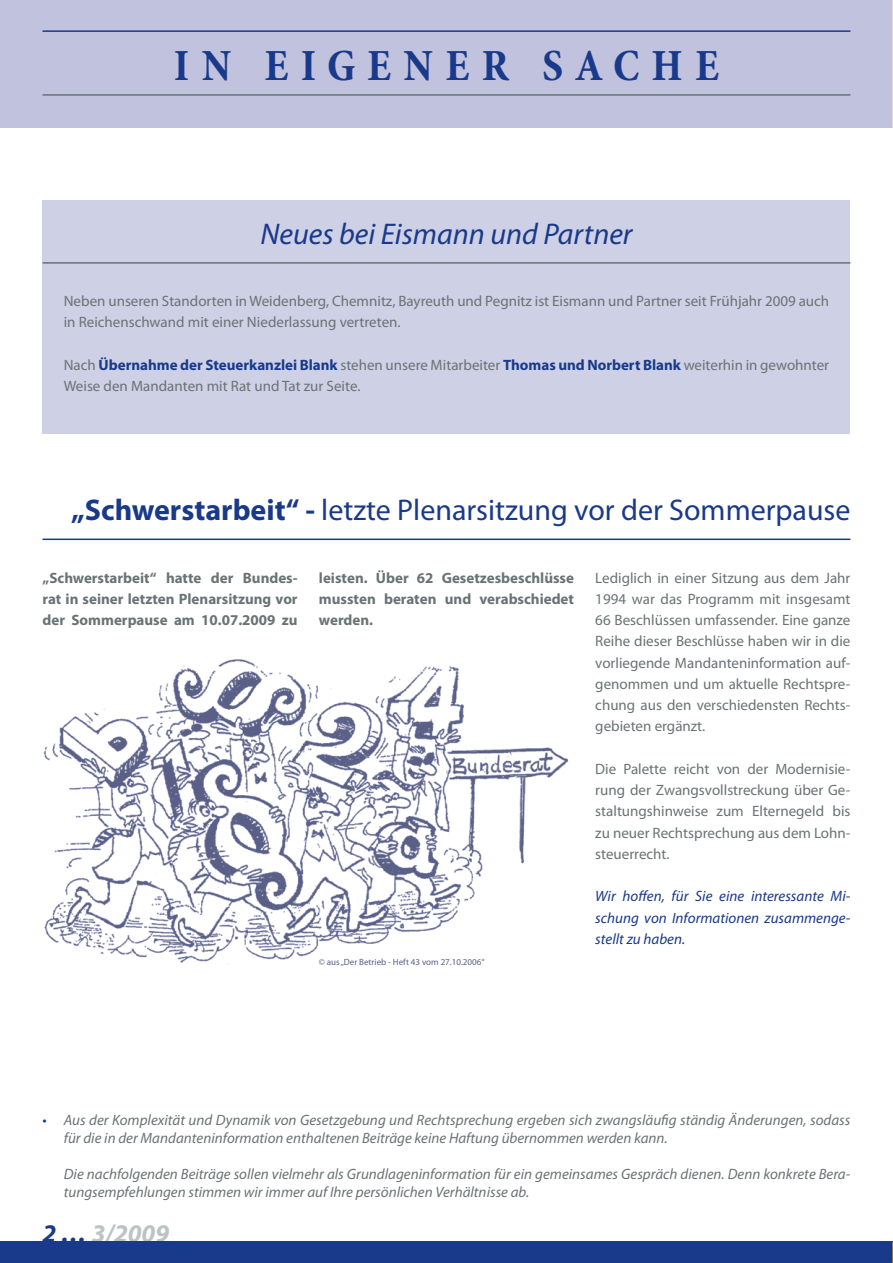
<style>
.page{position:relative;width:893px;height:1263px;background:#fff}
.page>*{position:absolute;margin:0;border:0;box-sizing:border-box;transform-origin:0 0}
.t1{font:700 condensed 45px "Minion Pro";letter-spacing:.27em;color:#19398a}
.t2{font:30px "Myriad Pro";color:#19398a}
.t3{font:italic 30px "Myriad Pro";color:#19398a}
.t4{font:italic 700 25.5px "Myriad Pro";color:#bbc3c3}
.t5{font:15px/21.3px "Myriad Pro";color:#697374}
.t6{font:italic 15px/18px "Myriad Pro";color:#697374}
.t7{font:700 15px/21.3px "Myriad Pro";color:#697374;text-align:justify}
.t8{font:italic 15px/21.3px "Myriad Pro";color:#19398a;text-align:justify}
.t9{font:9px "Myriad Pro";color:#595f86}
.s1{font-weight:700;color:#19398a}
.s2{font-weight:700}
.s3{color:#19398a}
</style>
<div class="page">
<div style="left:0;top:0;width:893px;height:128px;background:#c1c2de"></div>
<div style="left:0;top:1242px;width:893px;height:21px;background:#19398a"></div>
<div style="left:43px;top:200px;width:807px;height:234px;background:#ced0e6"></div>
<hr style="left:43px;top:30px;width:807px;height:2px;background:#19398a">
<hr style="left:43px;top:94px;width:807px;height:2px;background:#697374">
<hr style="left:43px;top:262px;width:807px;height:2px;background:#697374">
<hr style="left:43px;top:538px;width:807px;height:2px;background:#19398a">
<img style="left:43px;top:659px;width:526px;height:306px">
<h1 class="t1" style="left:174px;top:38px;width:547px">IN EIGENER SACHE</h1>
<h2 class="t3" style="left:260px;top:222px;width:373px">Neues bei Eismann und Partner</h2>
<p class="t5" style="left:64px;top:292px;width:767px">Neben unseren Standorten in Weidenberg, Chemnitz, Bayreuth und Pegnitz ist Eismann und Partner seit Frühjahr 2009 auch in Reichenschwand mit einer Niederlassung vertreten.</p>
<p class="t5" style="left:64px;top:356px;width:767px">Nach <span class="s1">Übernahme der Steuerkanzlei Blank</span> stehen unsere Mitarbeiter <span class="s1">Thomas und Norbert Blank</span> weiterhin in gewohnter<br>Weise den Mandanten mit Rat und Tat zur Seite.</p>
<h2 class="t2" style="left:71px;top:499px;width:781px"><span class="s2">„Schwerstarbeit“ -</span> letzte Plenarsitzung vor der Sommerpause</h2>
<p class="t7" style="left:43px;top:568px;width:257px">„Schwerstarbeit“ hatte der Bundes&shy;rat in seiner letzten Plenarsitzung vor der Sommerpause am 10.07.2009 zu</p>
<p class="t7" style="left:319px;top:568px;width:257px">leisten. Über 62 Gesetzesbeschlüsse mussten beraten und verabschiedet werden.</p>
<p class="t9" style="left:319px;top:959px;width:167px">© aus „Der Betrieb - Heft 43 vom 27.10.2006“</p>
<p class="t5" style="left:595px;top:568px;width:257px;text-align:justify">Lediglich in einer Sitzung aus dem Jahr 1994 war das Programm mit insgesamt 66 Beschlüssen umfassender. Eine ganze Reihe dieser Beschlüsse haben wir in die vorliegende Mandanteninformation auf&shy;genommen und um aktuelle Rechtspre&shy;chung aus den verschiedensten Rechts&shy;gebieten ergänzt.</p>
<p class="t5" style="left:595px;top:760px;width:257px;text-align:justify">Die Palette reicht von der Modernisie&shy;rung der Zwangsvollstreckung über Ge&shy;staltungshinweise zum Elternegeld bis zu neuer Rechtsprechung aus dem Lohn&shy;steuerrecht.</p>
<p class="t8" style="left:595px;top:887px;width:257px">Wir hoffen, für Sie eine interessante Mi&shy;schung von Informationen zusammenge&shy;stellt zu haben.</p>
<p class="t6" style="left:64px;top:1113px;width:788px;text-indent:-21px"><span class="s3">•</span> Aus der Komplexität und Dynamik von Gesetzgebung und Rechtsprechung ergeben sich zwangsläufig ständig Änderungen, sodass für die in der Mandanteninformation enthaltenen Beiträge keine Haftung übernommen werden kann.</p>
<p class="t6" style="left:64px;top:1167px;width:788px">Die nachfolgenden Beiträge sollen vielmehr als Grundlageninformation für ein gemeinsames Gespräch dienen. Denn konkrete Bera&shy;tungsempfehlungen stimmen wir immer auf Ihre persönlichen Verhältnisse ab.</p>
<h3 class="t4" style="left:43px;top:1223px;width:128px"><span class="s3">2 …</span> 3/2009</h3>
</div>
